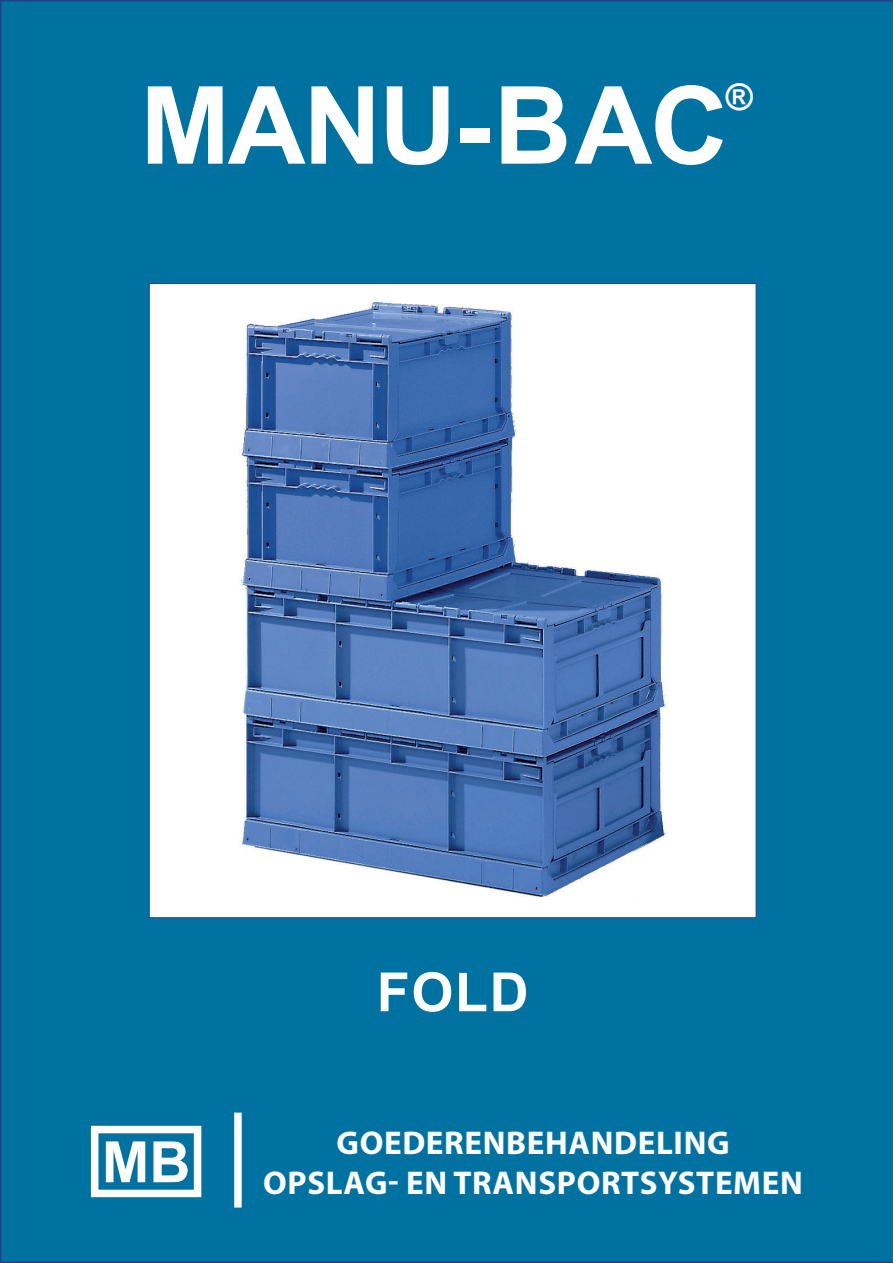
<style>
.page{position:relative;width:893px;height:1263px;background:#0072a2}
.page>*{position:absolute;margin:0;border:0;box-sizing:border-box;transform-origin:0 0}
.t1{font:700 108px "Arial";letter-spacing:-.02em;color:#fff}
.t2{font:700 57px "Arial";color:#fff}
.t3{font:700 54px "Arial";color:#fff}
.t4{font:700 36.75px "Arial";color:#fff}
.t5{font:700 33px/39.6px "Myriad Pro";letter-spacing:.02em;color:#fff;text-align:center}
</style>
<div class="page">
<div style="left:234px;top:1112px;width:8px;height:95px;background:#fff"></div>
<div style="left:91px;top:1126px;width:110px;height:71px;border:8px solid #fff"></div>
<div style="left:149px;top:283px;width:607px;height:635px;background:#fff;border:1px solid #253f8e"></div>
<img style="left:241px;top:301px;width:426px;height:597px">
<h1 class="t1" style="left:140px;top:55px;width:589px">MANU-BAC</h1>
<p class="t4" style="left:726px;top:73px;width:29px">®</p>
<h3 class="t3" style="left:377px;top:957px;width:153px">FOLD</h3>
<h2 class="t2" style="left:102px;top:1125px;width:90px">MB</h2>
<p class="t5" style="left:263px;top:1122px;width:541px">GOEDERENBEHANDELING<br>OPSLAG- EN TRANSPORTSYSTEMEN</p>
</div>
